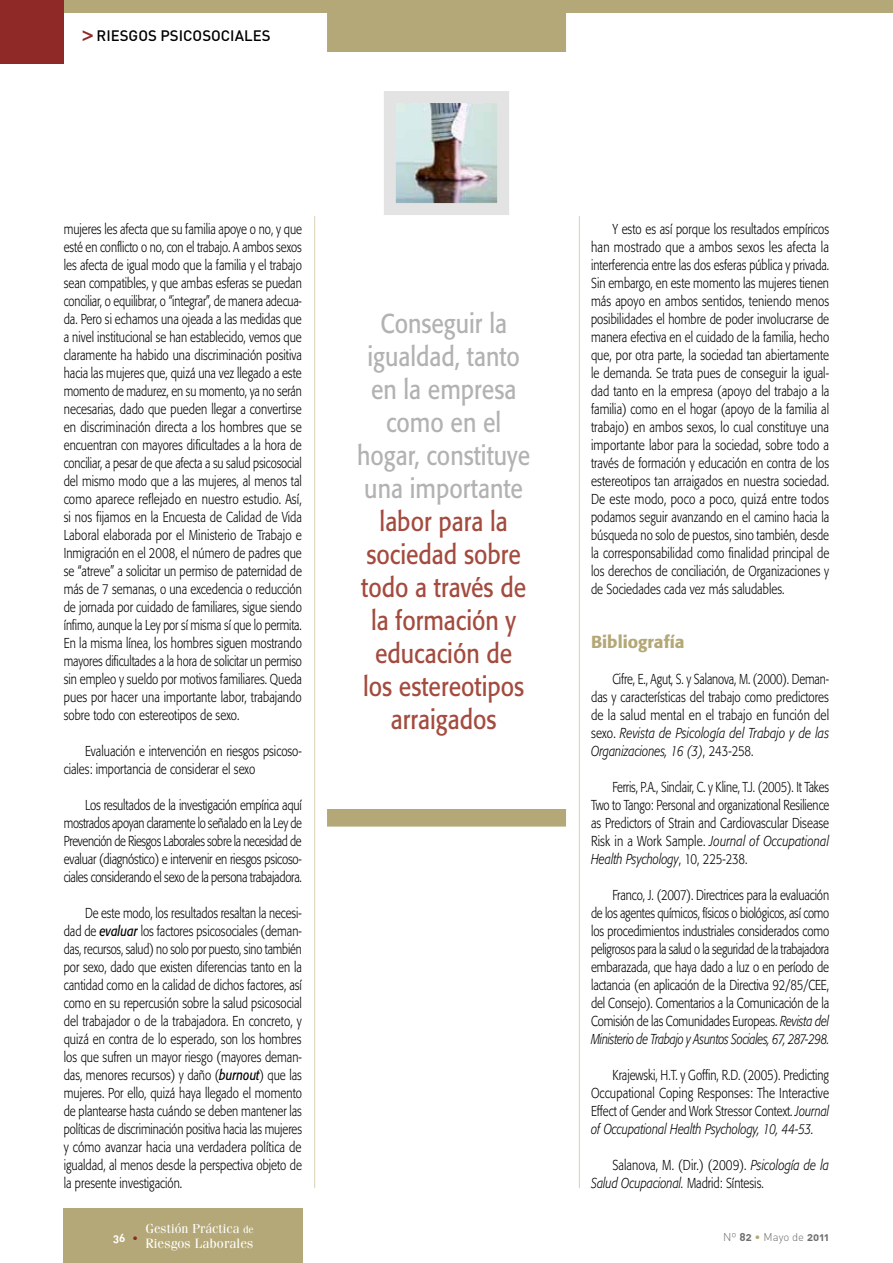
<style>
.page{position:relative;width:893px;height:1263px;background:#fff}
.page>*{position:absolute;margin:0;border:0;box-sizing:border-box;transform-origin:0 0}
.t1{font:27px/33px "Formata";color:#a34b3e;text-align:center;scale:.85 1}
.t2{font:27px/33px "Formata";color:#b3b2b2;text-align:center;scale:.85 1}
.t3{font:500 17.25px "Formata";color:#b4a878}
.t4{font:500 15px "DIN";color:#000}
.t5{font:300 14.25px/18px "Formata";color:#000;text-align:justify;scale:.8 1}
.t6{font:300 14.25px/18px "Formata";color:#000;text-align:justify;scale:.79 1}
.t7{font:300 14.25px/18px "Formata";color:#000;text-align:justify;scale:.78 1}
.t8{font:300 14.25px/18px "Formata";color:#000;scale:.81 1}
.t9{font:13.5px "Fenice Std";letter-spacing:.005em;color:#fff}
.t10{font:13.05px "Fenice Std";color:#fff}
.t11{font:300 11.25px "DIN";color:#706f6f}
.t12{font:11.25px "DIN Bold Alternate";color:#fff}
.s1{font-family:"Formata";font-weight:700;color:#8e2927}
.s2{font-weight:400;font-style:italic}
.s3{font-style:italic}
.s4{font-size:10.5px}
.s5{font-family:"DIN";font-weight:300;color:#8e2927}
.s6{font-family:"DIN Bold Alternate";font-weight:400}
.s7{color:#b4a878}
</style>
<div class="page">
<div style="left:0;top:0;width:893px;height:13px;background:#b4a878"></div>
<hr style="left:314px;top:216px;width:1px;height:972px;background:#d8d1b8">
<div style="left:0;top:0;width:64px;height:64px;background:#8e2927"></div>
<div style="left:64px;top:1209px;width:239px;height:54px;background:#b4a878"></div>
<hr style="left:579px;top:216px;width:1px;height:972px;background:#d8d1b8">
<div style="left:327px;top:13px;width:239px;height:813px;background:#b4a878"></div>
<div style="left:324px;top:52px;width:245px;height:756px;background:#fff"></div>
<img style="left:397px;top:104px;width:99px;height:98px">
<div style="left:384px;top:91px;width:125px;height:124px;border:12px solid #e3e3e3"></div>
<p class="t4" style="left:83px;top:26px;width:189px"><span class="s1">&gt;</span> RIESGOS PSICOSOCIALES</p>
<p class="t5" style="left:64px;top:220px;width:299px">mujeres les afecta que su familia apoye o no, y que esté en conflicto o no, con el trabajo. A ambos sexos les afecta de igual modo que la familia y el trabajo sean compatibles, y que ambas esferas se puedan conciliar, o equilibrar, o “integrar”, de manera adecua&shy;da. Pero si echamos una ojeada a las medidas que a nivel institucional se han establecido, vemos que claramente ha habido una discriminación positiva hacia las mujeres que, quizá una vez llegado a este momento de madurez, en su momento, ya no serán necesarias, dado que pueden llegar a convertirse en discriminación directa a los hombres que se encuentran con mayores dificultades a la hora de conciliar, a pesar de que afecta a su salud psicosocial del mismo modo que a las mujeres, al menos tal como aparece reflejado en nuestro estudio. Así, si nos fijamos en la Encuesta de Calidad de Vida Laboral elaborada por el Ministerio de Trabajo e Inmigración en el 2008, el número de padres que se “atreve” a solicitar un permiso de paternidad de más de 7 semanas, o una excedencia o reducción de jornada por cuidado de familiares, sigue siendo ínfimo, aunque la Ley por sí misma sí que lo permita.<br>En la misma línea, los hombres siguen mostrando mayores dificultades a la hora de solicitar un permiso sin empleo y sueldo por motivos familiares. Queda pues por hacer una importante labor, trabajando sobre todo con estereotipos de sexo.</p>
<p class="t5" style="left:64px;top:742px;width:299px;text-indent:21px">Evaluación e intervención en riesgos psicoso&shy;ciales: importancia de considerar el sexo</p>
<p class="t5" style="left:64px;top:796px;width:299px;text-indent:21px">Los resultados de la investigación empírica aquí mostrados apoyan claramente lo señalado en la Ley de Prevención de Riesgos Laborales sobre la necesidad de evaluar (diagnóstico) e intervenir en riesgos psicoso&shy;ciales considerando el sexo de la persona trabajadora.</p>
<p class="t6" style="left:64px;top:904px;width:303px;text-indent:21px">De este modo, los resultados resaltan la necesi&shy;dad de <span class="s2">evaluar</span> los factores psicosociales (deman&shy;das, recursos, salud) no solo por puesto, sino también por sexo, dado que existen diferencias tanto en la cantidad como en la calidad de dichos factores, así como en su repercusión sobre la salud psicosocial del trabajador o de la trabajadora. En concreto, y quizá en contra de lo esperado, son los hombres los que sufren un mayor riesgo (mayores deman&shy;das, menores recursos) y daño (<span class="s2">burnout</span>) que las mujeres. Por ello, quizá haya llegado el momento de plantearse hasta cuándo se deben mantener las políticas de discriminación positiva hacia las mujeres y cómo avanzar hacia una verdadera política de igualdad, al menos desde la perspectiva objeto de la presente investigación.</p>
<h1 class="t2" style="left:357px;top:307px;width:205px">Conseguir la igualdad, tanto en la empresa como en el hogar, constituye una importante</h1>
<h1 class="t1" style="left:361px;top:505px;width:196px">labor para la sociedad sobre todo a través de la formación y educación de los estereotipos arraigados</h1>
<p class="t5" style="left:591px;top:220px;width:299px;text-indent:21px">Y esto es así porque los resultados empíricos han mostrado que a ambos sexos les afecta la interferencia entre las dos esferas pública y privada.<br>Sin embargo, en este momento las mujeres tienen más apoyo en ambos sentidos, teniendo menos posibilidades el hombre de poder involucrarse de manera efectiva en el cuidado de la familia, hecho que, por otra parte, la sociedad tan abiertamente le demanda. Se trata pues de conseguir la igual&shy;dad tanto en la empresa (apoyo del trabajo a la familia) como en el hogar (apoyo de la familia al trabajo) en ambos sexos, lo cual constituye una importante labor para la sociedad, sobre todo a través de formación y educación en contra de los estereotipos tan arraigados en nuestra sociedad.<br>De este modo, poco a poco, quizá entre todos podamos seguir avanzando en el camino hacia la búsqueda no solo de puestos, sino también, desde la corresponsabilidad como finalidad principal de los derechos de conciliación, de Organizaciones y de Sociedades cada vez más saludables.</p>
<p class="t3" style="left:591px;top:631px;width:95px">Bibliografía</p>
<p class="t7" style="left:591px;top:670px;width:307px;text-indent:21px">Cifre, E., Agut, S. y Salanova, M. (2000). Deman&shy;das y características del trabajo como predictores de la salud mental en el trabajo en función del sexo. <span class="s3">Revista de Psicología del Trabajo y de las Organizaciones, 16 (3)</span>, 243-258.</p>
<p class="t7" style="left:591px;top:778px;width:307px;text-indent:21px">Ferris, P.A., Sinclair, C. y Kline, T.J. (2005). It Takes Two to Tango: Personal and organizational Resilience as Predictors of Strain and Cardiovascular Disease Risk in a Work Sample. <span class="s3">Journal of Occupational Health Psychology</span>, 10, 225-238.</p>
<p class="t5" style="left:591px;top:886px;width:299px;text-indent:21px">Franco, J. (2007). Directrices para la evaluación de los agentes químicos, físicos o biológicos, así como los procedimientos industriales considerados como peligrosos para la salud o la seguridad de la trabajadora embarazada, que haya dado a luz o en período de lactancia (en aplicación de la Directiva 92/85/CEE, del Consejo). Comentarios a la Comunicación de la Comisión de las Comunidades Europeas. <span class="s3">Revista del Ministerio de Trabajo y Asuntos Sociales, 67, 287-298.</span></p>
<p class="t5" style="left:591px;top:1066px;width:299px;text-indent:21px">Krajewski, H.T. y Goffin, R.D. (2005). Predicting Occupational Coping Responses: The Interactive Effect of Gender and Work Stressor Context. <span class="s3">Journal of Occupational Health Psychology, 10, 44-53.</span></p>
<p class="t8" style="left:591px;top:1156px;width:295px;text-indent:21px">Salanova, M. (Dir.) (2009). <span class="s3">Psicología de la<br>Salud Ocupacional.</span> Madrid: Síntesis.</p>
<p class="t10" style="left:145px;top:1220px;width:110px">Gestión Práctica <span class="s4">de</span></p>
<p class="t9" style="left:145px;top:1235px;width:110px">Riesgos Laborales</p>
<p class="t12" style="left:113px;top:1230px;width:27px">36 <span class="s5">•</span></p>
<p class="t11" style="left:723px;top:1230px;width:107px">Nº <span class="s6">82</span> <span class="s7">•</span> Mayo de <span class="s6">2011</span></p>
</div>
